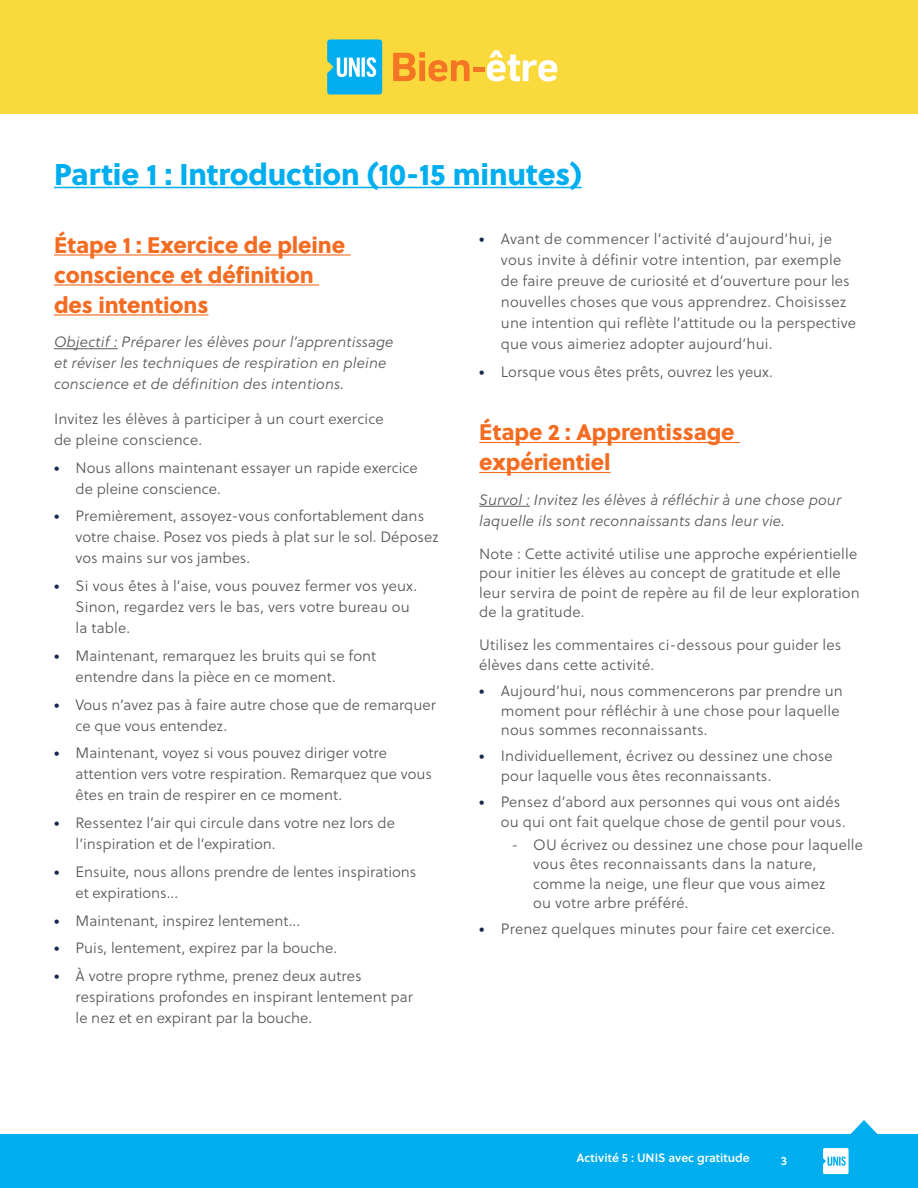
<style>
.page{position:relative;width:918px;height:1188px;background:#fff}
.page>*{position:absolute;margin:0;border:0;box-sizing:border-box;transform-origin:0 0}
.t1{font:30px "Soleil Xb";letter-spacing:-.005em;color:#00aeef}
.t2{font:22.5px/30px "Soleil Xb";letter-spacing:-.005em;color:#f36c21}
.t3{font:15px/21px "Soleil Lt";letter-spacing:.01em;color:#58595b}
.t4{font:italic 15px/21px "Soleil Lt";letter-spacing:.01em;color:#58595b}
.t5{font:12px "Soleil Sb";color:#fff}
.s1{font-family:"Soleil";font-weight:700;color:#17294f}
</style>
<div class="page">
<div style="left:0;top:1134px;width:918px;height:54px;background:#00aeef"></div>
<div style="left:0;top:0;width:918px;height:114px;background:#fad93d"></div>
<svg style="left:850px;top:1120px;width:28px;height:14px"></svg>
<svg style="left:823px;top:1148px;width:26px;height:26px"></svg>
<svg style="left:327px;top:39px;width:55px;height:56px;background:#2ebbeb"></svg>
<svg style="left:393px;top:52px;width:77px;height:30px"></svg>
<div style="left:473px;top:67px;width:11px;height:5px;background:#f47523"></div>
<svg style="left:487px;top:50px;width:70px;height:32px"></svg>
<hr style="left:54px;top:187px;width:528px;height:1px;background:#00aeef">
<hr style="left:54px;top:254px;width:297px;height:2px;background:#f36c21">
<hr style="left:54px;top:284px;width:265px;height:2px;background:#f36c21">
<hr style="left:54px;top:314px;width:155px;height:2px;background:#f36c21">
<hr style="left:54px;top:348px;width:64px;height:1px;background:#58595b">
<hr style="left:479px;top:442px;width:261px;height:1px;background:#f36c21">
<hr style="left:479px;top:472px;width:132px;height:1px;background:#f36c21">
<hr style="left:479px;top:506px;width:51px;height:1px;background:#58595b">
<h1 class="t1" style="left:54px;top:150px;width:529px">Partie 1 : Introduction (10-15 minutes)</h1>
<h2 class="t2" style="left:54px;top:228px;width:293px">Étape 1 : Exercice de pleine conscience et définition des intentions</h2>
<p class="t4" style="left:54px;top:331px;width:341px">Objectif : Préparer les élèves pour l’apprentissage et réviser les techniques de respiration en pleine conscience et de définition des intentions.</p>
<p class="t3" style="left:54px;top:408px;width:331px">Invitez les élèves à participer à un court exercice de pleine conscience.</p>
<p class="t3" style="left:76px;top:457px;width:344px;text-indent:-22px"><span class="s1">•</span> Nous allons maintenant essayer un rapide exercice de pleine conscience.</p>
<p class="t3" style="left:76px;top:505px;width:365px;text-indent:-22px"><span class="s1">•</span> Premièrement, assoyez-vous confortablement dans votre chaise. Posez vos pieds à plat sur le sol. Déposez vos mains sur vos jambes.</p>
<p class="t3" style="left:76px;top:575px;width:343px;text-indent:-22px"><span class="s1">•</span> Si vous êtes à l’aise, vous pouvez fermer vos yeux.<br>Sinon, regardez vers le bas, vers votre bureau ou la table.</p>
<p class="t3" style="left:76px;top:645px;width:302px;text-indent:-22px"><span class="s1">•</span> Maintenant, remarquez les bruits qui se font entendre dans la pièce en ce moment.</p>
<p class="t3" style="left:76px;top:694px;width:362px;text-indent:-22px"><span class="s1">•</span> Vous n’avez pas à faire autre chose que de remarquer ce que vous entendez.</p>
<p class="t3" style="left:76px;top:742px;width:358px;text-indent:-22px"><span class="s1">•</span> Maintenant, voyez si vous pouvez diriger votre attention vers votre respiration. Remarquez que vous êtes en train de respirer en ce moment.</p>
<p class="t3" style="left:76px;top:812px;width:321px;text-indent:-22px"><span class="s1">•</span> Ressentez l’air qui circule dans votre nez lors de l’inspiration et de l’expiration.</p>
<p class="t3" style="left:76px;top:861px;width:342px;text-indent:-22px"><span class="s1">•</span> Ensuite, nous allons prendre de lentes inspirations et expirations...</p>
<p class="t3" style="left:54px;top:910px;width:248px"><span class="s1">•</span> Maintenant, inspirez lentement...</p>
<p class="t3" style="left:54px;top:937px;width:285px"><span class="s1">•</span> Puis, lentement, expirez par la bouche.</p>
<p class="t3" style="left:76px;top:965px;width:339px;text-indent:-22px"><span class="s1">•</span> À votre propre rythme, prenez deux autres respirations profondes en inspirant lentement par le nez et en expirant par la bouche.</p>
<p class="t3" style="left:501px;top:228px;width:357px;text-indent:-22px"><span class="s1">•</span> Avant de commencer l’activité d’aujourd’hui, je vous invite à définir votre intention, par exemple de faire preuve de curiosité et d’ouverture pour les nouvelles choses que vous apprendrez. Choisissez une intention qui reflète l’attitude ou la perspective que vous aimeriez adopter aujourd’hui.</p>
<p class="t3" style="left:479px;top:361px;width:295px"><span class="s1">•</span> Lorsque vous êtes prêts, ouvrez les yeux.</p>
<h2 class="t2" style="left:479px;top:416px;width:257px">Étape 2 : Apprentissage expérientiel</h2>
<p class="t4" style="left:479px;top:489px;width:364px">Survol : Invitez les élèves à réfléchir à une chose pour laquelle ils sont reconnaissants dans leur vie.</p>
<p class="t3" style="left:479px;top:544px;width:382px;line-height:19.5px">Note : Cette activité utilise une approche expérientielle pour initier les élèves au concept de gratitude et elle leur servira de point de repère au fil de leur exploration de la gratitude.</p>
<p class="t3" style="left:479px;top:635px;width:364px;line-height:19.5px">Utilisez les commentaires ci-dessous pour guider les élèves dans cette activité.</p>
<p class="t3" style="left:501px;top:681px;width:344px;line-height:19.5px;text-indent:-22px"><span class="s1">•</span> Aujourd’hui, nous commencerons par prendre un moment pour réfléchir à une chose pour laquelle nous sommes reconnaissants.</p>
<p class="t3" style="left:501px;top:746px;width:333px;line-height:19.5px;text-indent:-22px"><span class="s1">•</span> Individuellement, écrivez ou dessinez une chose pour laquelle vous êtes reconnaissants.</p>
<p class="t3" style="left:501px;top:792px;width:346px;line-height:19.5px;text-indent:-22px"><span class="s1">•</span> Pensez d’abord aux personnes qui vous ont aidés ou qui ont fait quelque chose de gentil pour vous.</p>
<p class="t3" style="left:533px;top:834px;width:331px;line-height:19.5px;text-indent:-22px">- OU écrivez ou dessinez une chose pour laquelle vous êtes reconnaissants dans la nature, comme la neige, une fleur que vous aimez<br>ou votre arbre préféré.</p>
<p class="t3" style="left:479px;top:918px;width:357px"><span class="s1">•</span> Prenez quelques minutes pour faire cet exercice.</p>
<p class="t5" style="left:576px;top:1149px;width:175px">Activité 5 : UNIS avec gratitude</p>
<p class="t5" style="left:781px;top:1151px;width:8px">3</p>
</div>
